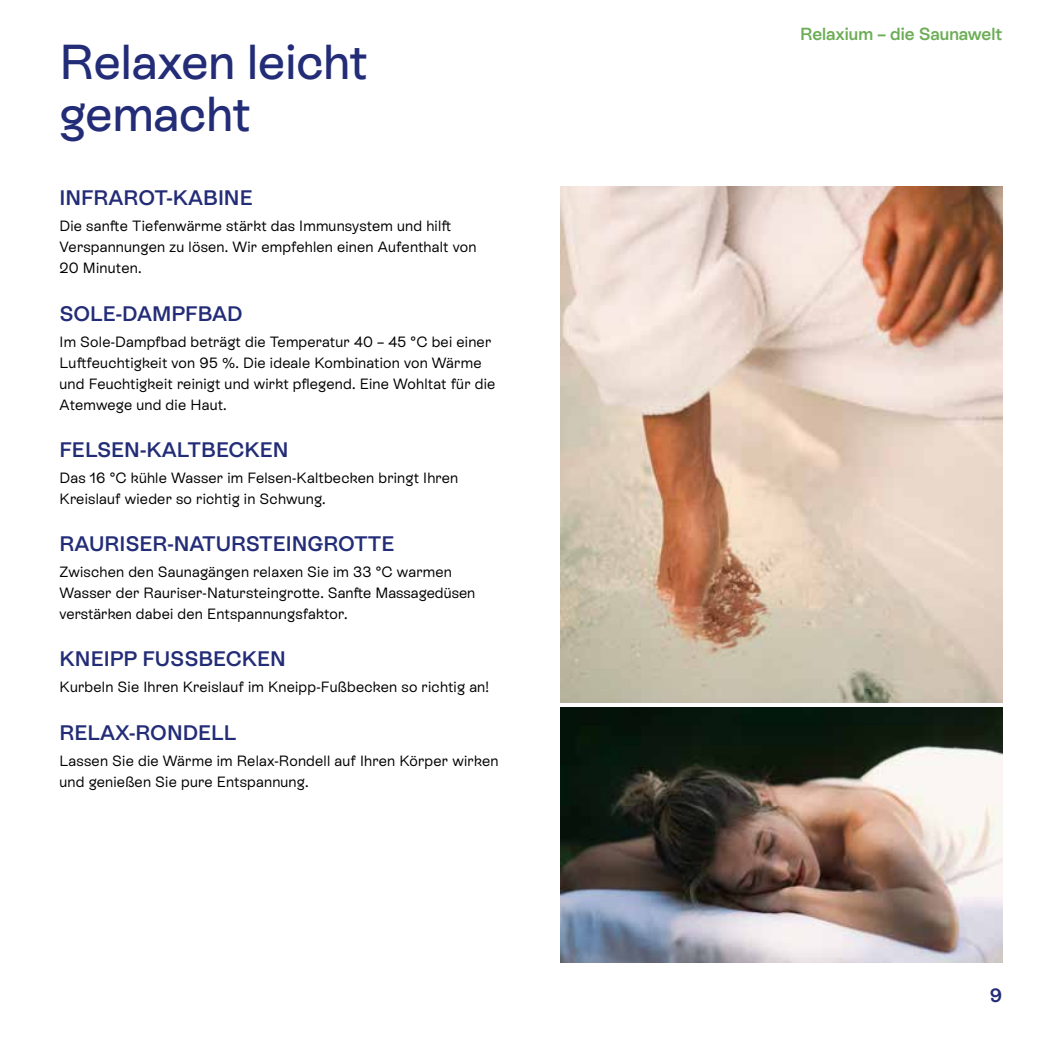
<style>
.page{position:relative;width:1042px;height:1042px;background:#fff}
.page>*{position:absolute;margin:0;border:0;box-sizing:border-box;transform-origin:0 0}
.t1{font:500 49px/52.5px "Rebond Grotesque";color:#232c77}
.t2{font:600 21px "Rebond Grotesque";color:#232c77}
.t3{font:600 19.25px "Rebond Grotesque";color:#232c77}
.t4{font:600 17.5px "Rebond Grotesque";color:#6cad56}
.t5{font:14.88px/21px "Rebond Grotesque";letter-spacing:.015em;color:#000}
</style>
<div class="page">
<img style="left:561px;top:186px;width:441px;height:516px">
<img style="left:561px;top:707px;width:441px;height:255px">
<h1 class="t1" style="left:60px;top:34px;width:310px">Relaxen leicht gemacht</h1>
<h2 class="t2" style="left:60px;top:184px;width:195px">INFRAROT-KABINE</h2>
<p class="t5" style="left:60px;top:215px;width:418px">Die sanfte Tiefenwärme stärkt das Immunsystem und hilft<br>Verspannungen zu lösen. Wir empfehlen einen Aufenthalt von<br>20 Minuten.</p>
<h2 class="t2" style="left:60px;top:299px;width:184px">SOLE-DAMPFBAD</h2>
<p class="t5" style="left:60px;top:330px;width:437px">Im Sole-Dampfbad beträgt die Temperatur 40 – 45 °C bei einer Luftfeuchtigkeit von 95 %. Die ideale Kombination von Wärme und Feuchtigkeit reinigt und wirkt pflegend. Eine Wohltat für die Atemwege und die Haut.</p>
<h2 class="t2" style="left:60px;top:435px;width:231px">FELSEN-KALTBECKEN</h2>
<p class="t5" style="left:60px;top:467px;width:400px">Das 16 °C kühle Wasser im Felsen-Kaltbecken bringt Ihren<br>Kreislauf wieder so richtig in Schwung.</p>
<h2 class="t2" style="left:60px;top:529px;width:336px">RAURISER-NATURSTEINGROTTE</h2>
<p class="t5" style="left:60px;top:561px;width:417px">Zwischen den Saunagängen relaxen Sie im 33 °C warmen<br>Wasser der Rauriser-Natursteingrotte. Sanfte Massagedüsen verstärken dabei den Entspannungsfaktor.</p>
<h2 class="t2" style="left:60px;top:645px;width:228px">KNEIPP FUSSBECKEN</h2>
<p class="t5" style="left:60px;top:676px;width:431px">Kurbeln Sie Ihren Kreislauf im Kneipp-Fußbecken so richtig an!</p>
<h2 class="t2" style="left:60px;top:718px;width:178px">RELAX-RONDELL</h2>
<p class="t5" style="left:60px;top:749px;width:440px">Lassen Sie die Wärme im Relax-Rondell auf Ihren Körper wirken und genießen Sie pure Entspannung.</p>
<p class="t4" style="left:800px;top:22px;width:204px">Relaxium – die Saunawelt</p>
<p class="t3" style="left:990px;top:982px;width:14px">9</p>
</div>
